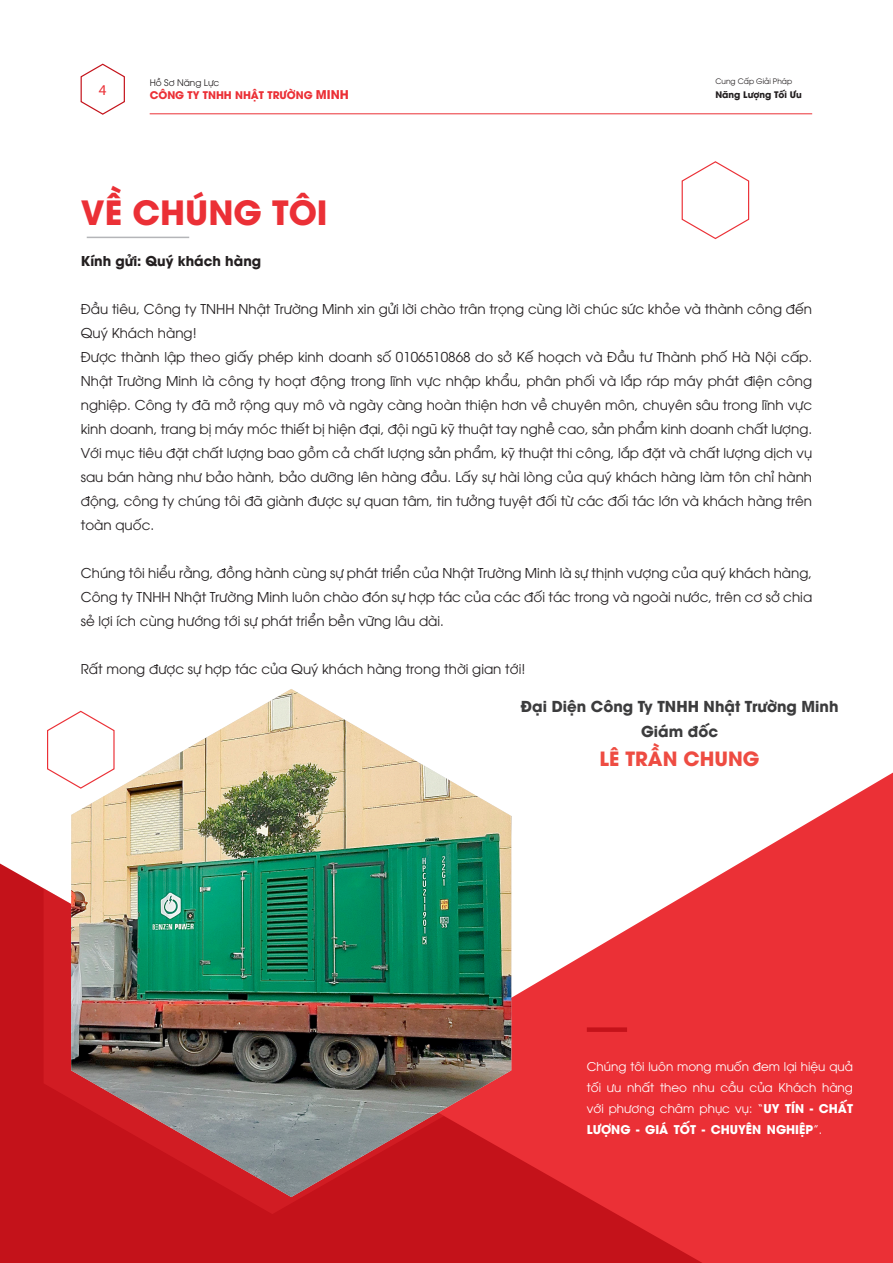
<style>
.page{position:relative;width:893px;height:1263px;background:#fff}
.page>*{position:absolute;margin:0;border:0;box-sizing:border-box;transform-origin:0 0}
.t1{font:700 33.15px "UTM Avo";color:#eb3036}
.t2{font:700 19.5px "UTM Avo";color:#ee4c42}
.t3{font:700 15px/24.3px "UTM Avo";color:#3c3c3d;text-align:center}
.t4{font:15px "Myriad Pro";color:#eb3036}
.t5{font:13.5px/24px "UTM Avo";color:#231f20}
.t6{font:700 13.5px "UTM Avo";color:#231f20}
.t7{font:12px/21px "UTM Avo";color:#fff;text-align:justify}
.t8{font:700 10.5px "UTM Avo";color:#eb3036}
.t9{font:700 9px "UTM Avo";color:#231f20}
.t10{font:9px "UTM Avo";color:#231f20}
.t11{font:7.5px "UTM Avo";color:#231f20}
.s1{font-size:12px}
.s2{font-weight:700}
</style>
<div class="page">
<svg style="left:511px;top:772px;width:382px;height:491px"></svg>
<svg style="left:0;top:863px;width:703px;height:400px;background:#dc3e44"></svg>
<svg style="left:44px;top:863px;width:457px;height:351px;background:#cb2229"></svg>
<hr style="left:87px;top:237px;width:102px;height:1px;background:#b4b5b8">
<svg style="left:47px;top:716px;width:24px;height:67px"></svg>
<svg style="left:681px;top:161px;width:69px;height:79px"></svg>
<img style="left:71px;top:689px;width:440px;height:508px">
<div style="left:587px;top:1027px;width:40px;height:5px;background:#c4121a"></div>
<svg style="left:80px;top:63px;width:45px;height:52px"></svg>
<hr style="left:150px;top:113px;width:662px;height:1px;background:#eb3036">
<p class="t4" style="left:99px;top:81px;width:9px">4</p>
<p class="t10" style="left:150px;top:75px;width:71px">Hồ Sơ Năng Lực</p>
<p class="t8" style="left:150px;top:87px;width:201px">CÔNG TY TNHH NHẬT TRƯỜNG <span class="s1">MINH</span></p>
<p class="t11" style="left:715px;top:75px;width:78px">Cung Cấp Giải Pháp</p>
<p class="t9" style="left:715px;top:87px;width:88px">Năng Lượng Tối Ưu</p>
<h1 class="t1" style="left:81px;top:185px;width:248px">VỀ CHÚNG TÔI</h1>
<p class="t6" style="left:81px;top:250px;width:182px">Kính gửi: Quý khách hàng</p>
<p class="t5" style="left:81px;top:296px;width:733px">Đầu tiêu, Công ty TNHH Nhật Trường Minh xin gửi lời chào trân trọng cùng lời chúc sức khỏe và thành công đến Quý Khách hàng!<br>Được thành lập theo giấy phép kinh doanh số 0106510868 do sở Kế hoạch và Đầu tư Thành phố Hà Nội cấp.<br>Nhật Trường Minh là công ty hoạt động trong lĩnh vực nhập khẩu, phân phối và lắp ráp máy phát điện công nghiệp. Công ty đã mở rộng quy mô và ngày càng hoàn thiện hơn về chuyên môn, chuyên sâu trong lĩnh vực kinh doanh, trang bị máy móc thiết bị hiện đại, đội ngũ kỹ thuật tay nghề cao, sản phẩm kinh doanh chất lượng.<br>Với mục tiêu đặt chất lượng bao gồm cả chất lượng sản phẩm, kỹ thuật thi công, lắp đặt và chất lượng dịch vụ sau bán hàng như bảo hành, bảo dưỡng lên hàng đầu. Lấy sự hài lòng của quý khách hàng làm tôn chỉ hành động, công ty chúng tôi đã giành được sự quan tâm, tin tưởng tuyệt đối từ các đối tác lớn và khách hàng trên toàn quốc.</p>
<p class="t5" style="left:81px;top:560px;width:733px;text-align:justify">Chúng tôi hiểu rằng, đồng hành cùng sự phát triển của Nhật Trường Minh là sự thịnh vượng của quý khách hàng, Công ty TNHH Nhật Trường Minh luôn chào đón sự hợp tác của các đối tác trong và ngoài nước, trên cơ sở chia sẻ lợi ích cùng hướng tới sự phát triển bền vững lâu dài.</p>
<p class="t5" style="left:81px;top:656px;width:446px">Rất mong được sự hợp tác của Quý khách hàng trong thời gian tới!</p>
<p class="t3" style="left:521px;top:693px;width:319px">Đại Diện Công Ty TNHH Nhật Trường Minh<br>Giám đốc</p>
<h2 class="t2" style="left:600px;top:742px;width:161px">LÊ TRẦN CHUNG</h2>
<p class="t7" style="left:587px;top:1054px;width:268px">Chúng tôi luôn mong muốn đem lại hiệu quả tối ưu nhất theo nhu cầu của Khách hàng với phương châm phục vụ: “<span class="s2">UY TÍN - CHẤT LƯỢNG - GIÁ TỐT - CHUYÊN NGHIỆP</span>”.</p>
</div>
